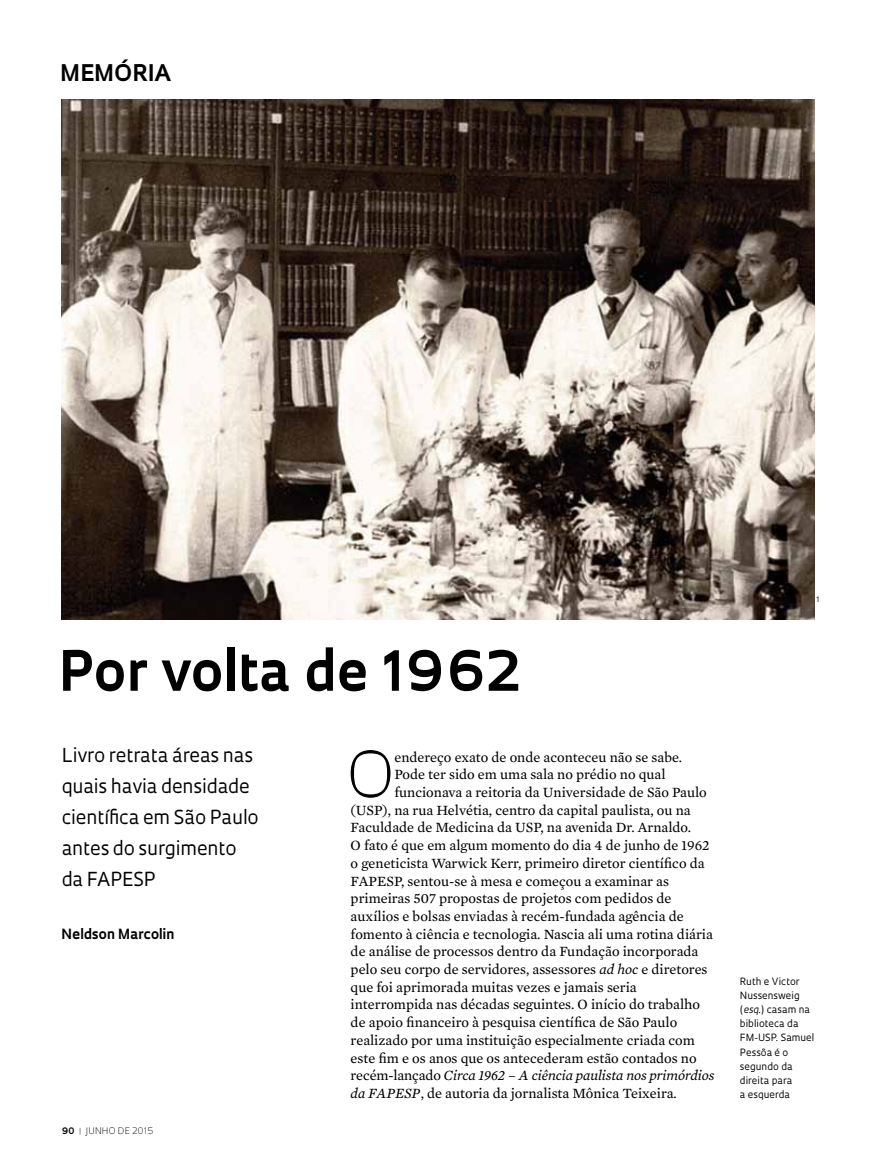
<style>
.page{position:relative;width:885px;height:1169px;background:#fff}
.page>*{position:absolute;margin:0;border:0;box-sizing:border-box;transform-origin:0 0}
.t1{font:300 61.35px "Oculum";color:#000}
.t2{font:700 54px "Oculum";color:#000}
.t3{font:700 22.35px "Oculum";letter-spacing:.015em;color:#000}
.t4{font:18.75px/30.9px "Oculum";letter-spacing:-.01em;color:#000}
.t5{font:14.4px "Mercury Text G2";color:#000}
.t6{font:italic 14.4px "Mercury Text G2";letter-spacing:-.01em;color:#000}
.t7{font:700 13.65px "Oculum";letter-spacing:-.005em;color:#000}
.t8{font:9.75px/14.1px "Oculum";color:#000}
.t9{font:300 8.7px "Oculum";letter-spacing:.015em;color:#000}
.t10{font:7.35px "Oculum";color:#000}
.s1{font-weight:700}
.s2{font-weight:700;color:#939598}
.s3{font-style:italic}
.s4{font-style:normal}
</style>
<div class="page">
<img style="left:62px;top:100px;width:752px;height:520px">
<h3 class="t3" style="left:60px;top:58px;width:112px">m emória</h3>
<h2 class="t2" style="left:58px;top:634px;width:464px">Por volta de 1962</h2>
<h3 class="t4" style="left:62px;top:738px;width:199px">Livro retrata áreas nas quais havia densidade científica em São Paulo antes do surgimento da FAPESP</h3>
<p class="t7" style="left:61px;top:924px;width:115px">Neldson Marcolin</p>
<p class="t9" style="left:62px;top:1124px;width:93px"><span class="s1">90</span> <span class="s2">|</span> JUNHO DE 2015</p>
<h1 class="t1" style="left:347px;top:732px;width:41px">O</h1>
<p class="t5" style="left:394px;top:746px;width:289px">endereço exato de onde aconteceu não se sabe.</p>
<p class="t5" style="left:394px;top:764px;width:273px">Pode ter sido em uma sala no prédio no qual</p>
<p class="t5" style="left:394px;top:781px;width:314px">funcionava a reitoria da Universidade de São Paulo</p>
<p class="t5" style="left:351px;top:799px;width:342px">(USP), na rua Helvétia, centro da capital paulista, ou na</p>
<p class="t5" style="left:351px;top:817px;width:342px">Faculdade de Medicina da USP, na avenida Dr. Arnaldo.</p>
<p class="t5" style="left:351px;top:835px;width:361px">O fato é que em algum momento do dia 4 de junho de 1962</p>
<p class="t5" style="left:351px;top:852px;width:356px">o geneticista Warwick Kerr, primeiro diretor científico da</p>
<p class="t5" style="left:351px;top:870px;width:320px">FAPESP, sentou-se à mesa e começou a examinar as</p>
<p class="t5" style="left:351px;top:888px;width:322px">primeiras 507 propostas de projetos com pedidos de</p>
<p class="t5" style="left:351px;top:905px;width:335px">auxílios e bolsas enviadas à recém-fundada agência de</p>
<p class="t5" style="left:351px;top:923px;width:364px">fomento à ciência e tecnologia. Nascia ali uma rotina diária</p>
<p class="t5" style="left:351px;top:941px;width:349px">de análise de processos dentro da Fundação incorporada</p>
<p class="t5" style="left:351px;top:958px;width:358px">pelo seu corpo de servidores, assessores <span class="s3">ad hoc</span> e diretores</p>
<p class="t5" style="left:351px;top:976px;width:288px">que foi aprimorada muitas vezes e jamais seria</p>
<p class="t5" style="left:351px;top:994px;width:351px">interrompida nas décadas seguintes. O início do trabalho</p>
<p class="t5" style="left:351px;top:1012px;width:328px">de apoio financeiro à pesquisa científica de São Paulo</p>
<p class="t5" style="left:351px;top:1029px;width:346px">realizado por uma instituição especialmente criada com</p>
<p class="t5" style="left:351px;top:1047px;width:348px">este fim e os anos que os antecederam estão contados no</p>
<p class="t6" style="left:351px;top:1065px;width:365px"><span class="s4">recém-lançado</span> Circa 1962 – A ciência paulista nos primórdios</p>
<p class="t5" style="left:351px;top:1082px;width:328px"><span class="s3">da FAPESP</span>, de autoria da jornalista Mônica Teixeira.</p>
<p class="t10" style="left:816px;top:594px;width:5px">1</p>
<p class="t8" style="left:740px;top:973px;width:76px">Ruth e Victor<br>Nussensweig (<span class="s3">esq.</span>) casam na biblioteca da<br>FM-USP. Samuel<br>Pessôa é o segundo da direita para<br>a esquerda</p>
</div>
